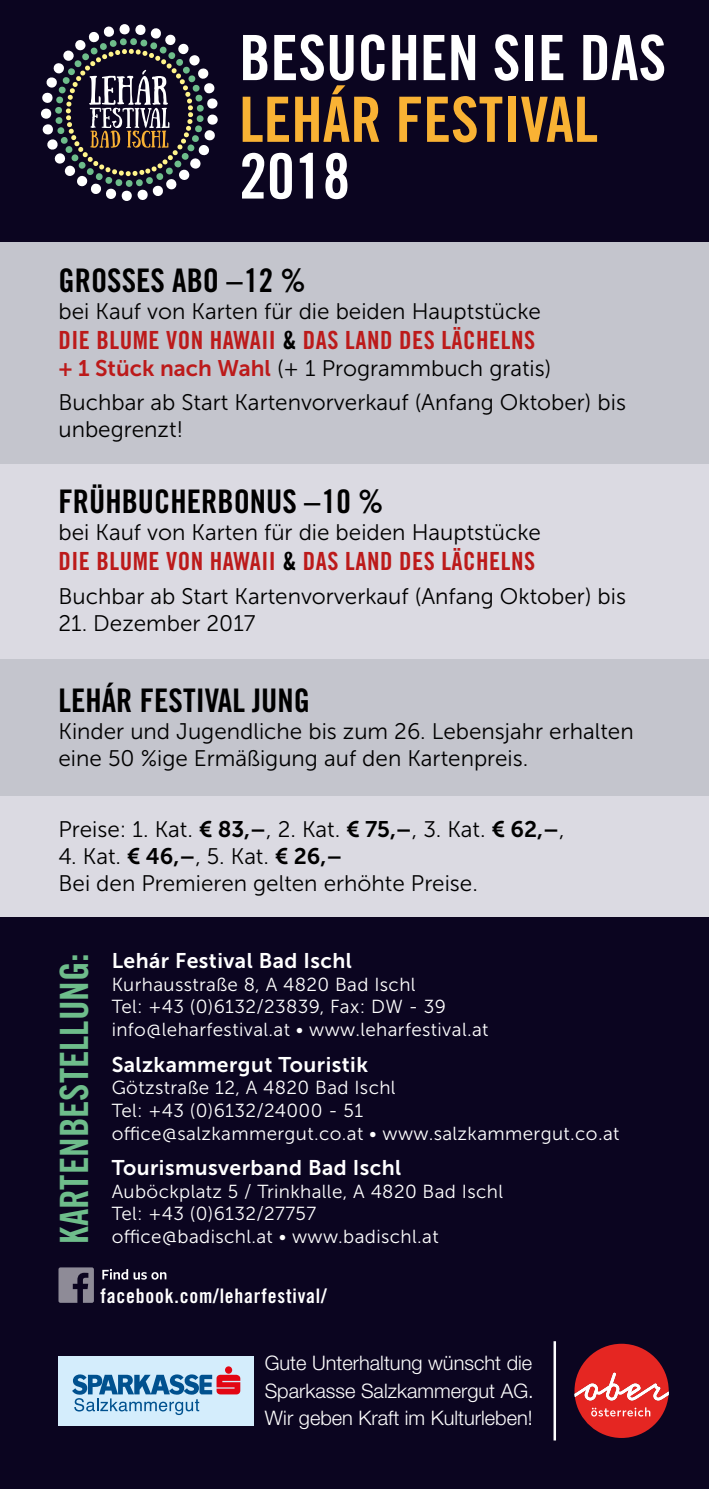
<style>
.page{position:relative;width:709px;height:1489px;background:#fff}
.page>*{position:absolute;margin:0;border:0;box-sizing:border-box;transform-origin:0 0}
.t1{font:62.5px "Trade Gothic Bold Cond Twenty";color:#fff}
.t2{font:62.5px "Trade Gothic Bold Cond Twenty";color:#f9b234}
.t3{font:39px "Trade Gothic Bold Cond Twenty";color:#6ebd8b}
.t4{font:32.5px "Trade Gothic Bold Cond Twenty";color:#000}
.t5{font:25px "Trade Gothic Bold Cond Twenty";letter-spacing:.02em;color:#bc1a1a}
.t6{font:22.5px/27px "Museo Sans 300";color:#000}
.t7{font:21.25px "Museo Sans 700";letter-spacing:.02em;color:#fff}
.t8{font:300 20px/27.5px "Helvetica Neue LT Std";color:#fff;text-align:justify}
.t9{font:20px "Trade Gothic Bold Cond Twenty";letter-spacing:.04em;color:#fff}
.t10{font:18.75px/22.5px "Museo Sans 300";letter-spacing:.02em;color:#fff}
.s1{color:#000}
.s2{font-family:"Museo Sans 700";color:#bc1a1a}
.s3{font-family:"Museo Sans 700"}
</style>
<div class="page">
<div style="left:0;top:0;width:709px;height:266px;background:#0b0520"></div>
<div style="left:0;top:804px;width:709px;height:684px;background:#0b0520"></div>
<div style="left:0;top:243px;width:709px;height:581px;background:#c4c5cd"></div>
<div style="left:0;top:463px;width:709px;height:195px;background:#dbdae2"></div>
<div style="left:0;top:796px;width:709px;height:121px;background:#dbdae2"></div>
<svg style="left:137px;top:189px;width:11px;height:11px"></svg>
<div style="left:122px;top:191px;width:10px;height:10px;background:#fff;border-radius:50%"></div>
<svg style="left:105px;top:188px;width:12px;height:11px"></svg>
<svg style="left:42px;top:124px;width:11px;height:11px"></svg>
<div style="left:41px;top:109px;width:10px;height:10px;background:#fff;border-radius:50%"></div>
<svg style="left:42px;top:92px;width:11px;height:11px"></svg>
<svg style="left:119px;top:24px;width:11px;height:11px"></svg>
<svg style="left:207px;top:98px;width:11px;height:11px"></svg>
<svg style="left:207px;top:114px;width:11px;height:11px"></svg>
<svg style="left:46px;top:26px;width:169px;height:171px"></svg>
<svg style="left:574px;top:1343px;width:94px;height:94px"></svg>
<div style="left:58px;top:1355px;width:196px;height:70px;background:#d4edfc"></div>
<svg style="left:72px;top:1366px;width:168px;height:48px"></svg>
<hr style="left:553px;top:1341px;width:3px;height:99px;background:#fff">
<svg style="left:102px;top:1268px;width:45px;height:11px"></svg>
<svg style="left:153px;top:1272px;width:13px;height:7px"></svg>
<svg style="left:58px;top:1267px;width:36px;height:35px"></svg>
<h1 class="t1" style="left:239px;top:20px;width:428px">BESUCHEN SIE DAS</h1>
<h1 class="t2" style="left:239px;top:82px;width:360px">LEHÁR FESTIVAL</h1>
<h1 class="t1" style="left:239px;top:138px;width:113px">2018</h1>
<h3 class="t4" style="left:58px;top:260px;width:249px">GROSSES ABO –12 %</h3>
<p class="t6" style="left:58px;top:297px;width:484px">bei Kauf von Karten für die beiden Hauptstücke</p>
<p class="t5" style="left:58px;top:324px;width:478px">DIE BLUME VON HAWAII <span class="s1">&amp;</span> DAS LAND DES LÄCHELNS</p>
<p class="t6" style="left:58px;top:351px;width:569px;line-height:34px"><span class="s2">+ 1 Stück nach Wahl</span> (+ 1 Programmbuch gratis)<br>Buchbar ab Start Kartenvorverkauf (Anfang Oktober) bis</p>
<p class="t6" style="left:58px;top:415px;width:126px">unbegrenzt!</p>
<h3 class="t4" style="left:58px;top:482px;width:326px">FRÜHBUCHERBONUS –10 %</h3>
<p class="t6" style="left:58px;top:519px;width:484px">bei Kauf von Karten für die beiden Hauptstücke</p>
<p class="t5" style="left:58px;top:546px;width:478px">DIE BLUME VON HAWAII <span class="s1">&amp;</span> DAS LAND DES LÄCHELNS</p>
<p class="t6" style="left:58px;top:583px;width:569px">Buchbar ab Start Kartenvorverkauf (Anfang Oktober) bis</p>
<p class="t6" style="left:58px;top:610px;width:199px">21. Dezember 2017</p>
<h3 class="t4" style="left:58px;top:680px;width:253px">LEHÁR FESTIVAL JUNG</h3>
<p class="t6" style="left:58px;top:717px;width:576px">Kinder und Jugendliche bis zum 26. Lebensjahr erhalten eine 50 %ige Ermäßigung auf den Kartenpreis.</p>
<p class="t6" style="left:58px;top:816px;width:507px">Preise: 1. Kat. <span class="s3">€ 83,–</span>, 2. Kat. <span class="s3">€ 75,–</span>, 3. Kat. <span class="s3">€ 62,–</span>,</p>
<p class="t6" style="left:58px;top:843px;width:421px">4. Kat. <span class="s3">€ 46,–</span>, 5. Kat. <span class="s3">€ 26,–<br></span>Bei den Premieren gelten erhöhte Preise.</p>
<h2 class="t3" style="left:51px;top:1243px;width:292px;rotate:-90deg">KARTENBESTELLUNG:</h2>
<p class="t7" style="left:112px;top:948px;width:242px">Lehár Festival Bad Ischl</p>
<p class="t10" style="left:112px;top:972px;width:378px">Kurhausstraße 8, A 4820 Bad Ischl<br>Tel: +43 (0)6132/23839, Fax: DW - 39 info@leharfestival.at • www.leharfestival.at</p>
<p class="t7" style="left:112px;top:1052px;width:258px">Salzkammergut Touristik</p>
<p class="t10" style="left:112px;top:1076px;width:509px">Götzstraße 12, A 4820 Bad Ischl<br>Tel: +43 (0)6132/24000 - 51 office@salzkammergut.co.at • www.salzkammergut.co.at</p>
<p class="t7" style="left:112px;top:1155px;width:291px">Tourismusverband Bad Ischl</p>
<p class="t10" style="left:112px;top:1179px;width:393px">Auböckplatz 5 / Trinkhalle, A 4820 Bad Ischl<br>Tel: +43 (0)6132/27757<br>office@badischl.at • www.badischl.at</p>
<p class="t9" style="left:100px;top:1283px;width:228px">facebook.com/leharfestival/</p>
<p class="t8" style="left:265px;top:1348px;width:270px">Gute Unterhaltung wünscht die Sparkasse Salzkammergut AG.<br>Wir geben Kraft im Kulturleben!</p>
</div>
